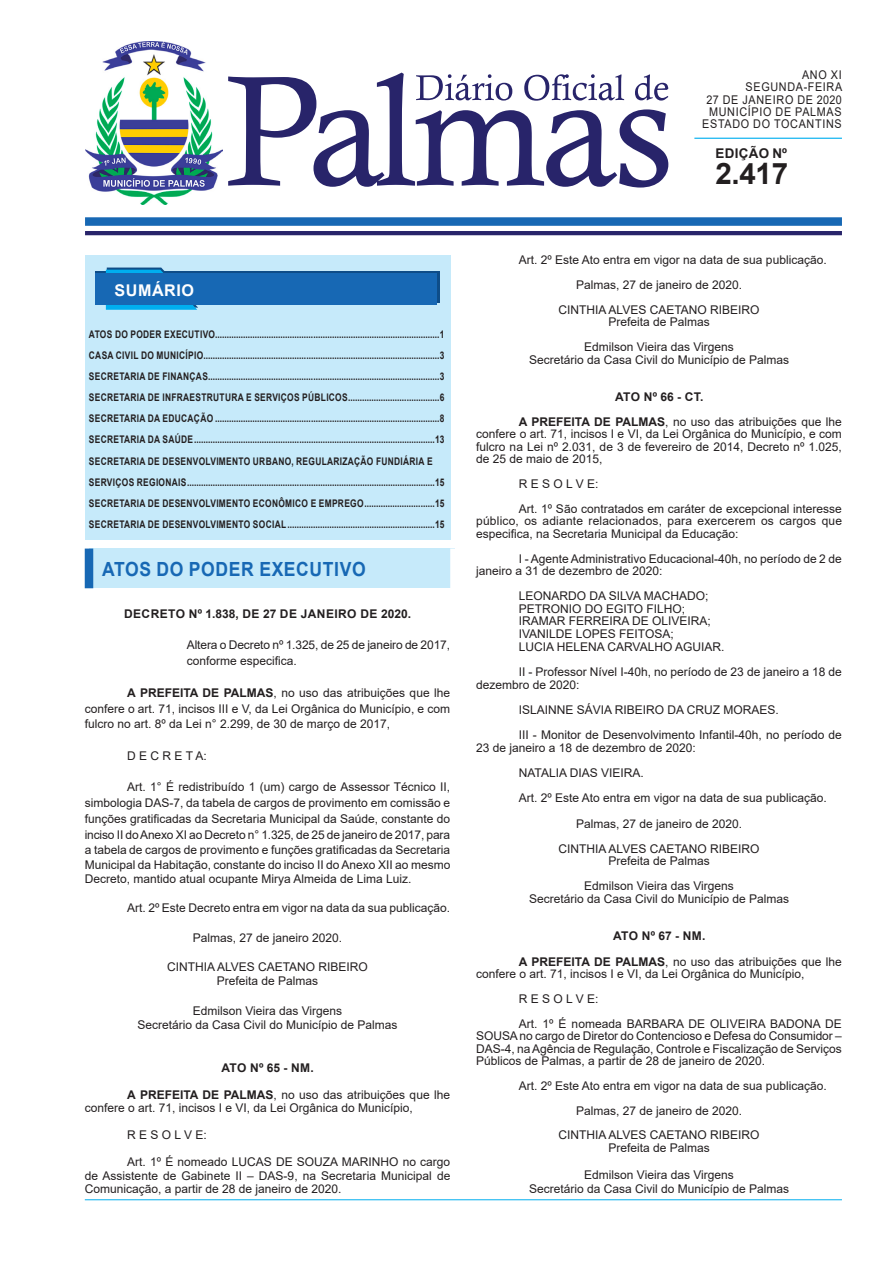
<style>
.page{position:relative;width:893px;height:1263px;background:#fff}
.page>*{position:absolute;margin:0;border:0;box-sizing:border-box;transform-origin:0 0}
.t1{font:700 29.55px "Arial";color:#231f20}
.CHANCELA{font:700 19.5px "Arial";letter-spacing:.035em;color:#1768b4;scale:.9 1}
.t2{font:700 16.2px "Arial";letter-spacing:.035em;color:#fff}
.t3{font:700 13.35px "Arial";letter-spacing:.025em;color:#231f20}
.TEXTO{font:12px/12.5px "Arial";color:#231f20;text-align:justify}
.ASSINATURA{font:12px "Arial";color:#231f20}
.TITULO{font:700 12px "Arial";letter-spacing:.02em;color:#231f20}
.TEXTO-2{font:12px "Arial";letter-spacing:.065em;color:#231f20;scale:.9 1}
.EMENTA{font:12px/15.8px "Arial";letter-spacing:-.01em;color:#231f20}
.TEXTO-3{font:12px "Arial";color:#231f20;scale:.9 1}
.t4{font:700 10.5px/21px "Arial";letter-spacing:.035em;color:#231f20;scale:.8 1}
.s1{font-weight:700}
</style>
<div class="page">
<div style="left:85px;top:255px;width:365px;height:285px;background:#c6eafa"></div>
<div style="left:85px;top:217px;width:757px;height:9px;background:#1768b4"></div>
<hr style="left:85px;top:231px;width:757px;height:4px;background:#28246a">
<hr style="left:694px;top:138px;width:148px;height:1px;background:#00aeef">
<svg style="left:228px;top:73px;width:440px;height:115px"></svg>
<svg style="left:96px;top:272px;width:344px;height:31px"></svg>
<svg style="left:106px;top:268px;width:92px;height:42px"></svg>
<div style="left:96px;top:274px;width:341px;height:31px;background:#1768b4"></div>
<img style="left:85px;top:41px;width:138px;height:164px">
<hr style="left:85px;top:1199px;width:757px;height:1px;background:#00aeef">
<div style="left:89px;top:549px;width:365px;height:39px;background:#c6eafa"></div>
<div style="left:85px;top:549px;width:8px;height:39px;background:#1768b4"></div>
<div style="left:450px;top:549px;width:9px;height:39px;background:#fff"></div>
<p class="TEXTO-3" style="left:802px;top:67px;width:46px">ANO XI</p>
<p class="TEXTO-2" style="left:746px;top:79px;width:109px">SEGUNDA-FEIRA</p>
<p class="TEXTO-2" style="left:707px;top:91px;width:152px">27 DE JANEIRO DE 2020</p>
<p class="TEXTO-2" style="left:709px;top:104px;width:149px">MUNICÍPIO DE PALMAS</p>
<p class="TEXTO-2" style="left:702px;top:116px;width:157px">ESTADO DO TOCANTINS</p>
<p class="t1" style="left:715px;top:153px;width:74px">2.417</p>
<p class="t3" style="left:716px;top:144px;width:73px">EDIÇÃO Nº</p>
<p class="t2" style="left:114px;top:279px;width:81px">SUMÁRIO</p>
<p class="t4" style="left:89px;top:324px;width:446px">ATOS DO PODER EXECUTIVO................................................................................................1</p>
<p class="t4" style="left:89px;top:345px;width:446px">CASA CIVIL DO MUNICÍPIO.....................................................................................................3</p>
<p class="t4" style="left:89px;top:366px;width:446px">SECRETARIA DE FINANÇAS...................................................................................................3</p>
<p class="t4" style="left:89px;top:387px;width:446px">SECRETARIA DE INFRAESTRUTURA E SERVIÇOS PÚBLICOS.......................................6</p>
<p class="t4" style="left:89px;top:408px;width:446px">SECRETARIA DA EDUCAÇÃO ................................................................................................8</p>
<p class="t4" style="left:89px;top:429px;width:446px">SECRETARIA DA SAÚDE.......................................................................................................13</p>
<p class="t4" style="left:89px;top:450px;width:446px">SECRETARIA DE DESENVOLVIMENTO URBANO, REGULARIZAÇÃO FUNDIÁRIA E<br>SERVIÇOS REGIONAIS..........................................................................................................15</p>
<p class="t4" style="left:89px;top:492px;width:446px">SECRETARIA DE DESENVOLVIMENTO ECONÔMICO E EMPREGO..............................15</p>
<p class="t4" style="left:89px;top:513px;width:446px">SECRETARIA DE DESENVOLVIMENTO SOCIAL ...............................................................15</p>
<p class="CHANCELA" style="left:102px;top:555px;width:294px">ATOS DO PODER EXECUTIVO</p>
<p class="TITULO" style="left:124px;top:605px;width:288px">DECRETO Nº 1.838, DE 27 DE JANEIRO DE 2020.</p>
<p class="EMENTA" style="left:187px;top:637px;width:265px">Altera o Decreto nº 1.325, de 25 de janeiro de 2017, conforme especifica.</p>
<p class="TEXTO" style="left:85px;top:684px;width:367px;line-height:15.8px;text-indent:43px"><span class="s1">A PREFEITA DE PALMAS</span>, no uso das atribuições que lhe confere o art. 71, incisos III e V, da Lei Orgânica do Município, e com fulcro no art. 8º da Lei n° 2.299, de 30 de março de 2017,</p>
<p class="TEXTO" style="left:127px;top:749px;width:81px">D E C R E T A:</p>
<p class="TEXTO" style="left:85px;top:779px;width:367px;line-height:15.8px;text-indent:43px">Art. 1° É redistribuído 1 (um) cargo de Assessor Técnico II, simbologia DAS-7, da tabela de cargos de provimento em comissão e funções gratificadas da Secretaria Municipal da Saúde, constante do inciso II do Anexo XI ao Decreto n° 1.325, de 25 de janeiro de 2017, para a tabela de cargos de provimento e funções gratificadas da Secretaria</p>
<p class="TEXTO" style="left:85px;top:857px;width:367px;line-height:14.5px">Municipal da Habitação, constante do inciso II do Anexo XII ao mesmo<br>Decreto, mantido atual ocupante Mirya Almeida de Lima Luiz.</p>
<p class="TEXTO" style="left:127px;top:902px;width:324px">Art. 2º Este Decreto entra em vigor na data da sua publicação.</p>
<p class="ASSINATURA" style="left:193px;top:929px;width:151px">Palmas, 27 de janeiro 2020.</p>
<p class="ASSINATURA" style="left:167px;top:958px;width:202px">CINTHIA ALVES CAETANO RIBEIRO</p>
<p class="ASSINATURA" style="left:217px;top:973px;width:103px">Prefeita de Palmas</p>
<p class="ASSINATURA" style="left:193px;top:1002px;width:151px">Edmilson Vieira das Virgens</p>
<p class="ASSINATURA" style="left:137px;top:1017px;width:262px">Secretário da Casa Civil do Município de Palmas</p>
<p class="TITULO" style="left:221px;top:1059px;width:94px">ATO Nº 65 - NM.</p>
<p class="TEXTO" style="left:85px;top:1088px;width:367px;line-height:13.5px;text-indent:43px"><span class="s1">A PREFEITA DE PALMAS</span>, no uso das atribuições que lhe confere o art. 71, incisos I e VI, da Lei Orgânica do Município,</p>
<p class="TEXTO" style="left:127px;top:1129px;width:81px">R E S O L V E:</p>
<p class="TEXTO" style="left:85px;top:1155px;width:367px;line-height:13.5px;text-indent:43px">Art. 1º É nomeado LUCAS DE SOUZA MARINHO no cargo de Assistente de Gabinete II – DAS-9, na Secretaria Municipal de Comunicação, a partir de 28 de janeiro de 2020.</p>
<p class="TEXTO" style="left:519px;top:253px;width:309px">Art. 2º Este Ato entra em vigor na data de sua publicação.</p>
<p class="ASSINATURA" style="left:576px;top:276px;width:168px">Palmas, 27 de janeiro de 2020.</p>
<p class="ASSINATURA" style="left:559px;top:301px;width:202px">CINTHIA ALVES CAETANO RIBEIRO</p>
<p class="ASSINATURA" style="left:608px;top:314px;width:103px">Prefeita de Palmas</p>
<p class="ASSINATURA" style="left:584px;top:339px;width:151px">Edmilson Vieira das Virgens</p>
<p class="ASSINATURA" style="left:529px;top:351px;width:262px">Secretário da Casa Civil do Município de Palmas</p>
<p class="TITULO" style="left:615px;top:388px;width:90px">ATO Nº 66 - CT.</p>
<p class="TEXTO" style="left:476px;top:415px;width:367px;text-indent:43px"><span class="s1">A PREFEITA DE PALMAS</span>, no uso das atribuições que lhe confere o art. 71, incisos I e VI, da Lei Orgânica do Município, e com fulcro na Lei nº 2.031, de 3 de fevereiro de 2014, Decreto nº 1.025, de 25 de maio de 2015,</p>
<p class="TEXTO" style="left:519px;top:477px;width:81px">R E S O L V E:</p>
<p class="TEXTO" style="left:476px;top:502px;width:367px;text-indent:43px">Art. 1º São contratados em caráter de excepcional interesse público, os adiante relacionados, para exercerem os cargos que especifica, na Secretaria Municipal da Educação:</p>
<p class="TEXTO" style="left:476px;top:552px;width:367px;text-indent:43px">I - Agente Administrativo Educacional-40h, no período de 2 de janeiro a 31 de dezembro de 2020:</p>
<p class="TEXTO" style="left:519px;top:589px;width:191px">LEONARDO DA SILVA MACHADO;</p>
<p class="TEXTO" style="left:519px;top:602px;width:168px">PETRONIO DO EGITO FILHO;</p>
<p class="TEXTO" style="left:519px;top:615px;width:194px">IRAMAR FERREIRA DE OLIVEIRA;</p>
<p class="TEXTO" style="left:519px;top:627px;width:156px">IVANILDE LOPES FEITOSA;</p>
<p class="TEXTO" style="left:519px;top:640px;width:207px">LUCIA HELENA CARVALHO AGUIAR.</p>
<p class="TEXTO" style="left:476px;top:665px;width:367px;text-indent:43px">II - Professor Nível I-40h, no período de 23 de janeiro a 18 de dezembro de 2020:</p>
<p class="TEXTO" style="left:519px;top:704px;width:262px">ISLAINNE SÁVIA RIBEIRO DA CRUZ MORAES.</p>
<p class="TEXTO" style="left:476px;top:729px;width:367px;text-indent:43px">III - Monitor de Desenvolvimento Infantil-40h, no período de<br>23 de janeiro a 18 de dezembro de 2020:</p>
<p class="TEXTO" style="left:519px;top:767px;width:126px">NATALIA DIAS VIEIRA.</p>
<p class="TEXTO" style="left:519px;top:792px;width:309px">Art. 2º Este Ato entra em vigor na data de sua publicação.</p>
<p class="ASSINATURA" style="left:576px;top:815px;width:168px">Palmas, 27 de janeiro de 2020.</p>
<p class="ASSINATURA" style="left:559px;top:840px;width:202px">CINTHIA ALVES CAETANO RIBEIRO</p>
<p class="ASSINATURA" style="left:608px;top:853px;width:103px">Prefeita de Palmas</p>
<p class="ASSINATURA" style="left:584px;top:877px;width:151px">Edmilson Vieira das Virgens</p>
<p class="ASSINATURA" style="left:529px;top:890px;width:262px">Secretário da Casa Civil do Município de Palmas</p>
<p class="TITULO" style="left:613px;top:928px;width:94px">ATO Nº 67 - NM.</p>
<p class="TEXTO" style="left:476px;top:955px;width:367px;text-indent:43px"><span class="s1">A PREFEITA DE PALMAS</span>, no uso das atribuições que lhe confere o art. 71, incisos I e VI, da Lei Orgânica do Município,</p>
<p class="TEXTO" style="left:519px;top:992px;width:81px">R E S O L V E:</p>
<p class="TEXTO" style="left:476px;top:1017px;width:367px;text-indent:43px">Art. 1º É nomeada BARBARA DE OLIVEIRA BADONA DE SOUSA no cargo de Diretor do Contencioso e Defesa do Consumidor – DAS-4, na Agência de Regulação, Controle e Fiscalização de Serviços Públicos de Palmas, a partir de 28 de janeiro de 2020.</p>
<p class="TEXTO" style="left:519px;top:1079px;width:309px">Art. 2º Este Ato entra em vigor na data de sua publicação.</p>
<p class="ASSINATURA" style="left:576px;top:1102px;width:168px">Palmas, 27 de janeiro de 2020.</p>
<p class="ASSINATURA" style="left:559px;top:1127px;width:202px">CINTHIA ALVES CAETANO RIBEIRO</p>
<p class="ASSINATURA" style="left:608px;top:1140px;width:103px">Prefeita de Palmas</p>
<p class="ASSINATURA" style="left:584px;top:1166px;width:151px">Edmilson Vieira das Virgens</p>
<p class="ASSINATURA" style="left:529px;top:1180px;width:262px">Secretário da Casa Civil do Município de Palmas</p>
</div>
